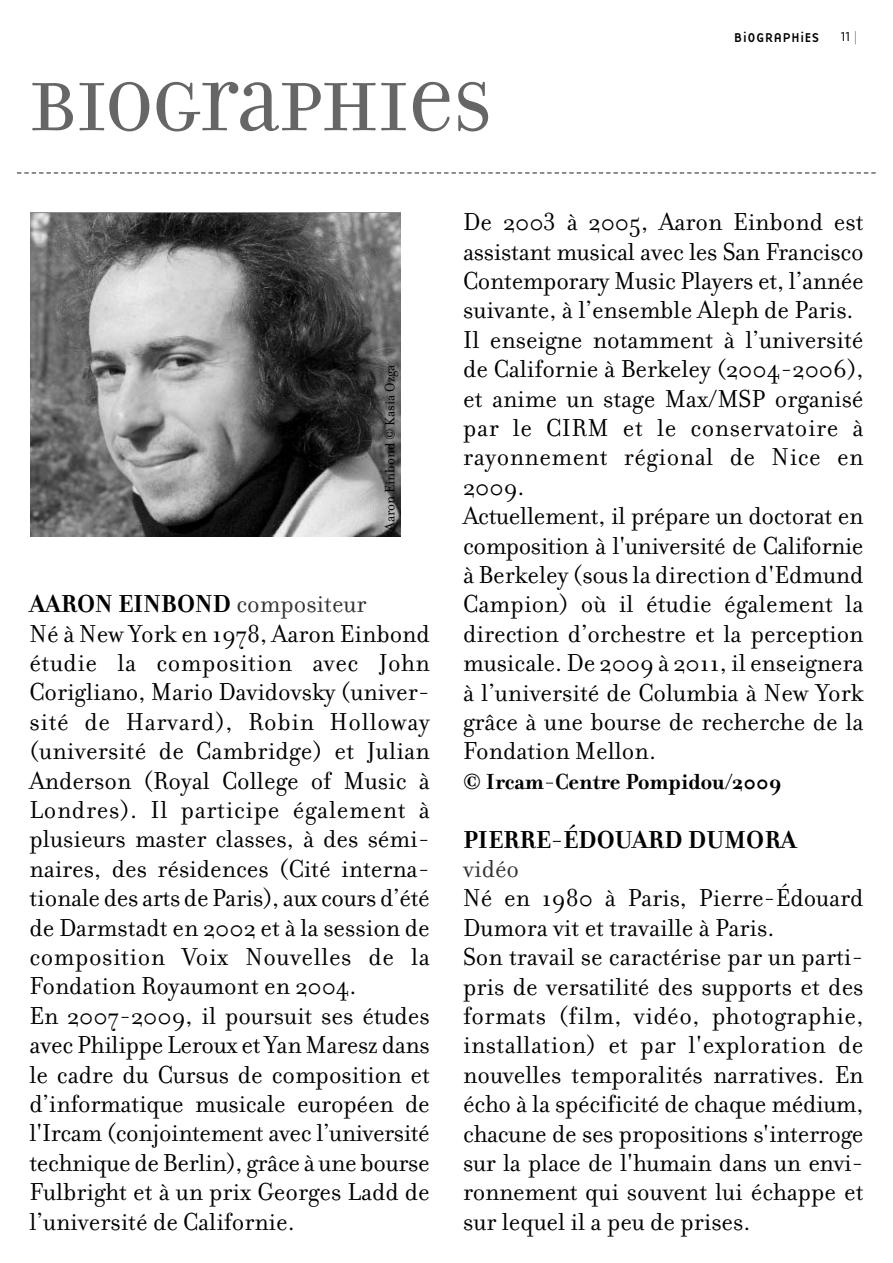
<style>
.page{position:relative;width:893px;height:1263px;background:#fff}
.page>*{position:absolute;margin:0;border:0;box-sizing:border-box;transform-origin:0 0}
.t1{font:73.5px "Filosofia Unicase";color:#666}
.t2{font:26.4px/29.4px "Filosofia";color:#000}
.t3{font:700 26.4px "Filosofia";color:#000}
.t4{font:26.4px "Filosofia";color:#333}
.t5{font:700 23.55px "Filosofia";color:#000}
.t6{font:14.7px "Filosofia";color:#000}
.t7{font:13.2px "Base Nine";color:#000}
.t8{font:13.2px "The Sans Semi Light Caps";color:#000}
.s1{color:#808080}
.s2{font-weight:700}
.s3{color:#333}
</style>
<div class="page">
<svg style="left:17px;top:172px;width:858px;height:2px"></svg>
<img style="left:30px;top:213px;width:370px;height:324px">
<h1 class="t1" style="left:29px;top:62px;width:464px">BIOGRAPHIES</h1>
<p class="t7" style="left:733px;top:32px;width:87px">BiOGRAPHiES</p>
<p class="t8" style="left:840px;top:29px;width:18px">11 <span class="s1">|</span></p>
<p class="t6" style="left:384px;top:531px;width:168px;rotate:-90deg">Aaron Einbond © Kasia Ozga</p>
<p class="t2" style="left:29px;top:593px;width:402px"><span class="s2">AARON EINBOND</span> <span class="s3">compositeur<br></span>Né à New York en 1978, Aaron Einbond étudie la composition avec John Corigliano, Mario Davidovsky (univer&shy;sité de Harvard), Robin Holloway (université de Cambridge) et Julian Anderson (Royal College of Music à Londres). Il participe également à plusieurs master classes, à des sémi&shy;naires, des résidences (Cité interna&shy;tionale des arts de Paris), aux cours d’été de Darmstadt en 2002 et à la session de composition Voix Nouvelles de la Fondation Royaumont en 2004.<br>En 2007-2009, il poursuit ses études avec Philippe Leroux et Yan Maresz dans le cadre du Cursus de composition et d’informatique musicale européen de l'Ircam (conjointement avec l’université technique de Berlin), grâce à une bourse Fulbright et à un prix Georges Ladd de l’université de Californie.</p>
<p class="t2" style="left:463px;top:211px;width:402px">De 2003 à 2005, Aaron Einbond est assistant musical avec les San Francisco Contemporary Music Players et, l’année suivante, à l’ensemble Aleph de Paris.<br>Il enseigne notamment à l’université de Californie à Berkeley (2004-2006), et anime un stage Max/MSP organisé par le CIRM et le conservatoire à rayonnement régional de Nice en 2009.<br>Actuellement, il prépare un doctorat en composition à l'université de Californie à Berkeley (sous la direction d'Edmund Campion) où il étudie également la direction d’orchestre et la perception musicale. De 2009 à 2011, il enseignera à l’université de Columbia à New York grâce à une bourse de recherche de la Fondation Mellon.</p>
<p class="t5" style="left:463px;top:772px;width:320px">© Ircam-Centre Pompidou/2009</p>
<p class="t3" style="left:463px;top:828px;width:334px">PIERRE-ÉDOUARD DUMORA</p>
<p class="t4" style="left:463px;top:858px;width:58px">vidéo</p>
<p class="t2" style="left:463px;top:887px;width:402px">Né en 1980 à Paris, Pierre-Édouard Dumora vit et travaille à Paris.<br>Son travail se caractérise par un parti&shy;pris de versatilité des supports et des formats (film, vidéo, photographie, installation) et par l'exploration de nouvelles temporalités narratives. En écho à la spécificité de chaque médium, chacune de ses propositions s'interroge sur la place de l'humain dans un envi&shy;ronnement qui souvent lui échappe et sur lequel il a peu de prises.</p>
</div>
